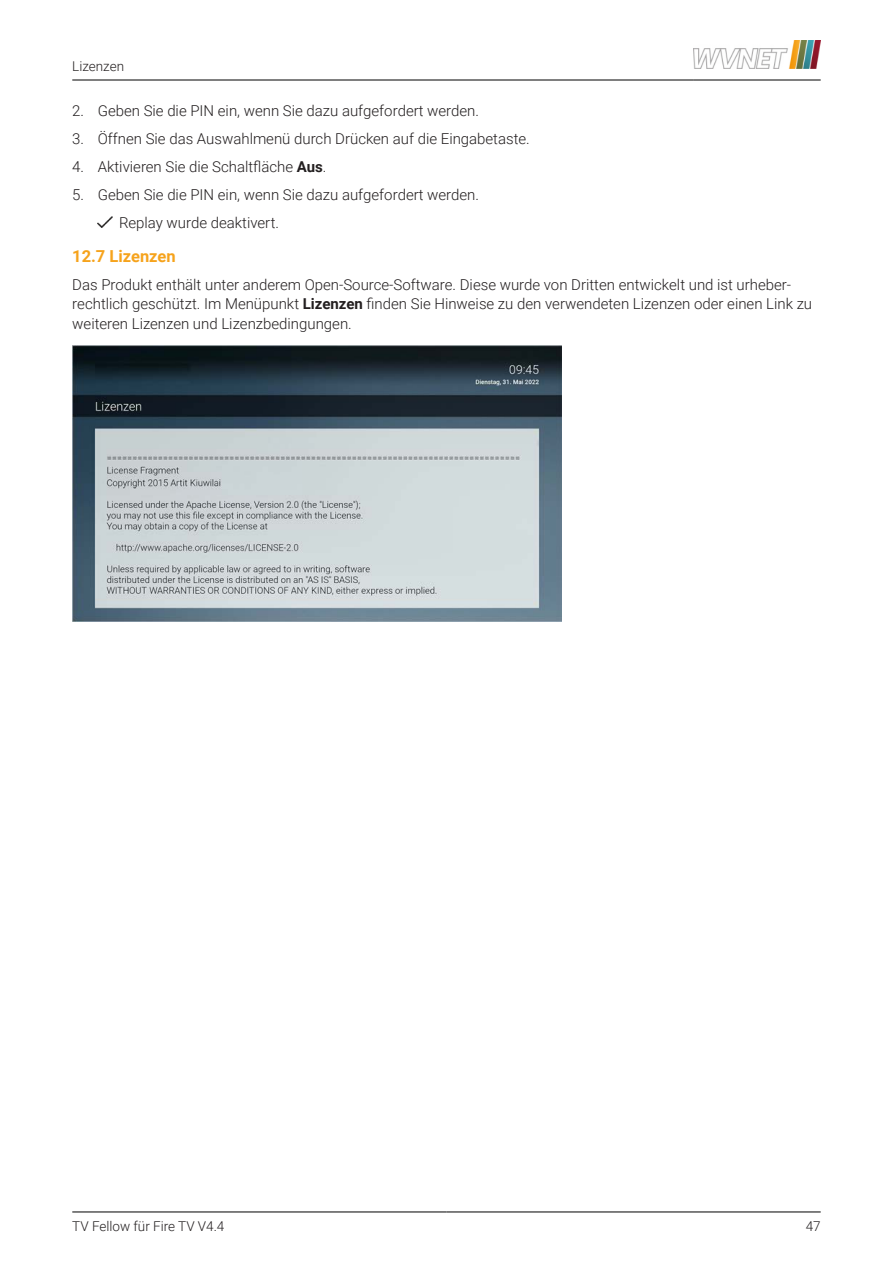
<style>
.page{position:relative;width:893px;height:1263px;background:#fff}
.page>*{position:absolute;margin:0;border:0;box-sizing:border-box;transform-origin:0 0}
.t1{font:700 16.5px "Roboto";color:#f6a31c}
.t2{font:300 15px/19.5px "Roboto";color:#231f20}
.t3{font:300 13.5px "Roboto";color:#231f20}
.s1{font-weight:700}
</style>
<div class="page">
<hr style="left:72px;top:80px;width:621px;height:1px;background:#000">
<hr style="left:693px;top:80px;width:128px;height:1px;background:#000">
<img style="left:693px;top:41px;width:128px;height:28px">
<img style="left:98px;top:217px;width:14px;height:11px">
<img style="left:72px;top:346px;width:490px;height:276px">
<hr style="left:72px;top:1211px;width:374px;height:1px;background:#000">
<hr style="left:446px;top:1211px;width:375px;height:1px;background:#000">
<p class="t3" style="left:72px;top:61px;width:53px">Lizenzen</p>
<p class="t2" style="left:72px;top:102px;width:408px">2. Geben Sie die PIN ein, wenn Sie dazu aufgefordert werden.</p>
<p class="t2" style="left:72px;top:130px;width:459px">3. Öffnen Sie das Auswahlmenü durch Drücken auf die Eingabetaste.</p>
<p class="t2" style="left:72px;top:158px;width:256px">4. Aktivieren Sie die Schaltfläche <span class="s1">Aus</span>.</p>
<p class="t2" style="left:119px;top:182px;width:362px;line-height:28px;text-indent:-47px">5. Geben Sie die PIN ein, wenn Sie dazu aufgefordert werden.<br>Replay wurde deaktivert.</p>
<p class="t1" style="left:72px;top:250px;width:105px">12.7 Lizenzen</p>
<p class="t2" style="left:72px;top:276px;width:741px">Das Produkt enthält unter anderem Open-Source-Software. Diese wurde von Dritten entwickelt und ist urheber&shy;rechtlich geschützt. Im Menüpunkt <span class="s1">Lizenzen</span> finden Sie Hinweise zu den verwendeten Lizenzen oder einen Link zu weiteren Lizenzen und Lizenzbedingungen.</p>
<p class="t3" style="left:72px;top:1221px;width:154px">TV Fellow für Fire TV V4.4</p>
<p class="t3" style="left:806px;top:1221px;width:16px">47</p>
</div>
